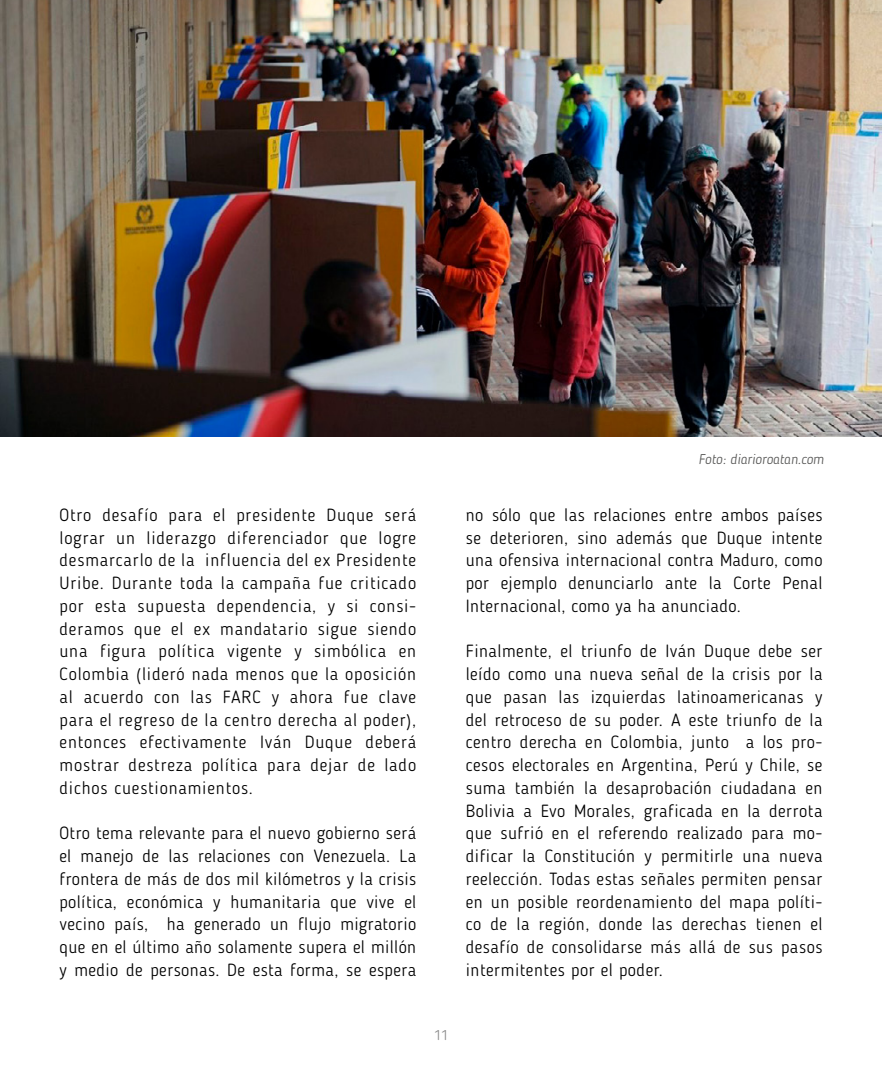
<style>
.page{position:relative;width:882px;height:1071px;background:#fff}
.page>*{position:absolute;margin:0;border:0;box-sizing:border-box;transform-origin:0 0}
.t1{font:300 17.5px/22.8px "Blogger Sans";letter-spacing:.03em;color:#000;text-align:justify}
.t2{font:italic 300 14px "Blogger Sans";color:#575756}
.t3{font:300 14px "Blogger Sans";color:#878787}
.s1{color:#fff}
</style>
<div class="page">
<img style="left:1px;top:0;width:880px;height:437px">
<p class="t1" style="left:60px;top:503px;width:358px">Otro desafío para el presidente Duque será lograr un liderazgo diferenciador que logre desmarcarlo de la influencia del ex Presidente Uribe. Durante toda la campaña fue criticado por esta supuesta dependencia, y si consi&shy;deramos que el ex mandatario sigue siendo una figura política vigente y simbólica en Colombia (lideró nada menos que la oposición al acuerdo con las FARC y ahora fue clave para el regreso de la centro derecha al poder), entonces efectivamente Iván Duque deberá mostrar destreza política para dejar de lado dichos cuestionamientos.</p>
<p class="t1" style="left:60px;top:822px;width:358px">Otro tema relevante para el nuevo gobierno será el manejo de las relaciones con Venezuela. La frontera de más de dos mil kilómetros y la crisis política, económica y humanitaria que vive el vecino país, ha generado un flujo migratorio que en el último año solamente supera el millón y medio de personas. De esta forma, se espera</p>
<p class="t2" style="left:698px;top:450px;width:127px">Foto: diarioroatan.com</p>
<p class="t1" style="left:466px;top:503px;width:358px">no sólo que las relaciones entre ambos países se deterioren, sino además que Duque intente una ofensiva internacional contra Maduro, como por ejemplo denunciarlo ante la Corte Penal Internacional, como ya ha anunciado.</p>
<p class="t1" style="left:466px;top:640px;width:358px">Finalmente, el triunfo de Iván Duque debe ser leído como una nueva señal de la crisis por la que pasan las izquierdas latinoamericanas y del retroceso de su poder. A este triunfo de la centro derecha en Colombia, junto a los pro&shy;cesos electorales en Argentina, Perú y Chile, se suma también la desaprobación ciudadana en Bolivia a Evo Morales, graficada en la derrota que sufrió en el referendo realizado para mo&shy;dificar la Constitución y permitirle una nueva reelección. Todas estas señales permiten pensar en un posible reordenamiento del mapa políti&shy;co de la región, donde las derechas tienen el desafío de consolidarse más allá de sus pasos intermitentes por el poder.</p>
<p class="t3" style="left:434px;top:1027px;width:15px"><span class="s1">0</span>1 1</p>
</div>
